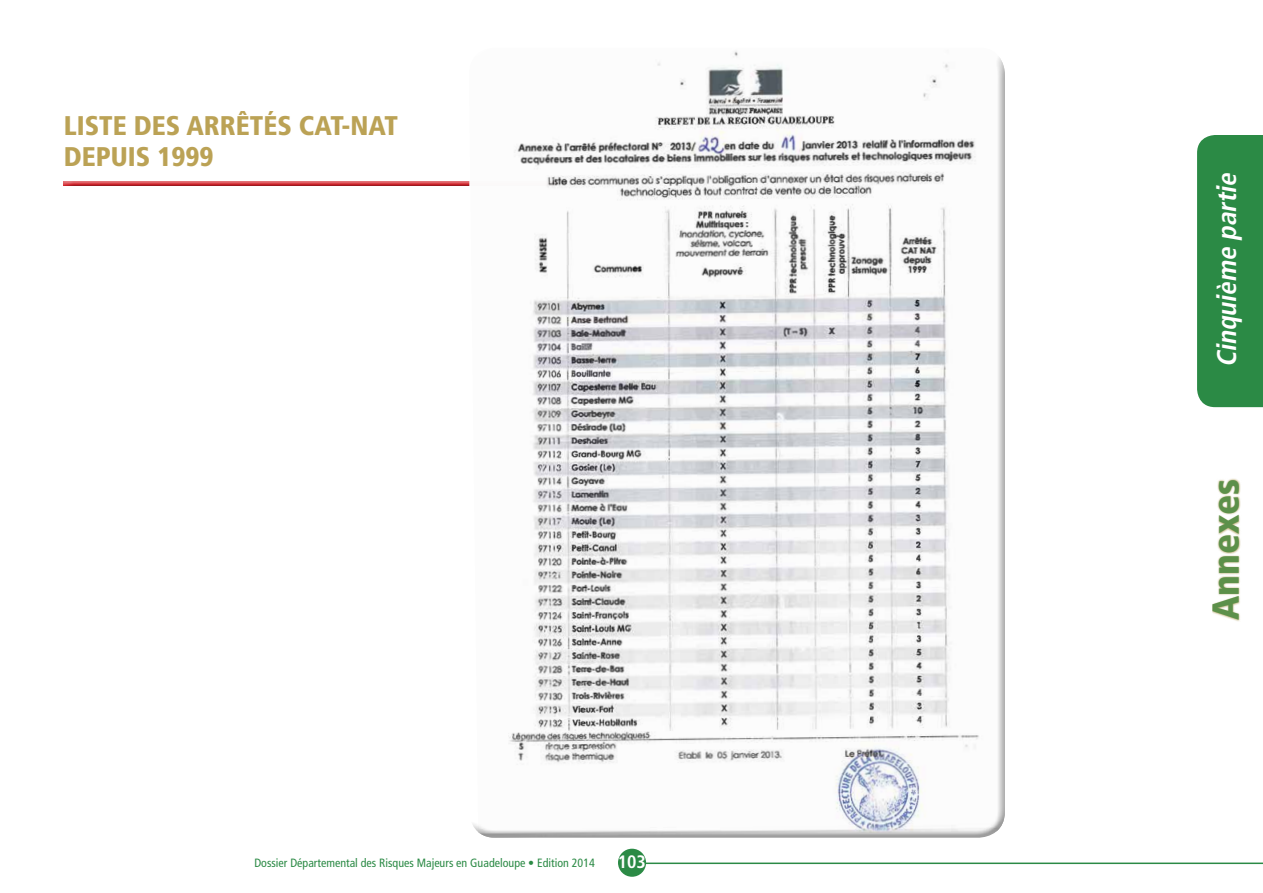
<style>
.page{position:relative;width:1263px;height:893px;background:#fff}
.page>*{position:absolute;margin:0;border:0;box-sizing:border-box;transform-origin:0 0}
.t1{font:900 condensed 37.5px "Frutiger";color:#5c904a}
.t2{font:900 condensed 27px "Frutiger";color:#bba255}
.t3{font:italic 700 condensed 27px "Frutiger";color:#fff}
.t4{font:700 condensed 18px "Frutiger";color:#fff}
.t5{font:condensed 12px "Frutiger";color:#2b8a45}
</style>
<div class="page">
<hr style="left:645px;top:862px;width:618px;height:2px;background:#2b8a45">
<div style="left:618px;top:849px;width:28px;height:28px;background:#2b8a45;border-radius:50%"></div>
<div style="left:1197px;top:135px;width:66px;height:272px;background:#2b8a45"></div>
<div style="left:1212px;top:478px;width:29px;height:144px;background:#9e8a39;opacity:.75"></div>
<div style="left:63px;top:180px;width:496px;height:7px;background:#000;opacity:.75"></div>
<div style="left:468px;top:54px;width:539px;height:785px;background:#000;opacity:.39"></div>
<h2 class="t2" style="left:64px;top:110px;width:26px">LISTE</h2>
<h2 class="t2" style="left:134px;top:110px;width:16px">DES</h2>
<h2 class="t2" style="left:186px;top:110px;width:78px">ARRÊTÉS</h2>
<h2 class="t2" style="left:299px;top:110px;width:101px">CAT-NAT</h2>
<h2 class="t2" style="left:64px;top:141px;width:15px">DEPUIS</h2>
<h2 class="t2" style="left:157px;top:141px;width:58px">1999</h2>
<p class="t5" style="left:254px;top:855px;width:342px">Dossier Départemental des Risques Majeurs en Guadeloupe • Edition 2014</p>
<h3 class="t4" style="left:618px;top:851px;width:30px">103</h3>
<h2 class="t3" style="left:1211px;top:367px;width:201px;rotate:-90deg">Cinquième partie</h2>
<h1 class="t1" style="left:1203px;top:620px;width:143px;rotate:-90deg">ANNEXES</h1>
</div>
